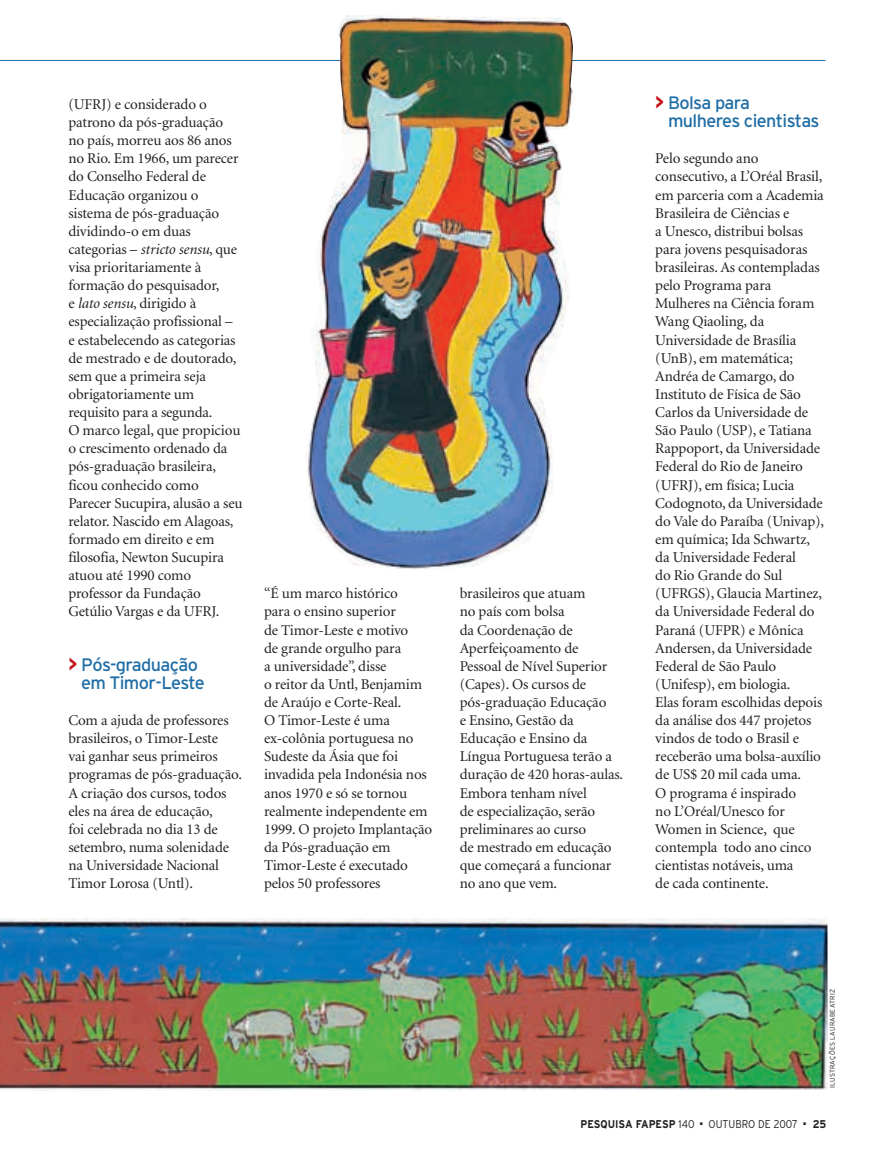
<style>
.page{position:relative;width:886px;height:1171px;background:#fff}
.page>*{position:absolute;margin:0;border:0;box-sizing:border-box;transform-origin:0 0}
.t1{font:18px/18.1px "Interstate";letter-spacing:-.035em;color:#206ea6}
.t2{font:15px/18.1px "Minion";letter-spacing:-.01em;color:#231f20}
.t3{font:700 11.25px "Interstate";color:#231f20;scale:.9 1}
.t4{font:300 11.25px "Interstate";color:#231f20;scale:.9 1}
.t5{font:300 6.75px "Interstate";letter-spacing:.03em;color:#231f20}
.s1{font-style:italic}
.s2{font-weight:700;font-size:20.25px;color:#c4121a}
.s3{font-weight:300}
</style>
<div class="page">
<img style="left:0;top:15px;width:828px;height:1076px">
<p class="t2" style="left:68px;top:96px;width:176px">(UFRJ) e considerado o patrono da pós-graduação no país, morreu aos 86 anos no Rio. Em 1966, um parecer do Conselho Federal de<br>Educação organizou o sistema de pós-graduação dividindo-o em duas categorias – <span class="s1">stricto sensu</span>, que visa prioritariamente à formação do pesquisador,<br>e <span class="s1">lato sensu</span>, dirigido à especialização profissional –<br>e estabelecendo as categorias de mestrado e de doutorado, sem que a primeira seja obrigatoriamente um requisito para a segunda.<br>O marco legal, que propiciou o crescimento ordenado da pós-graduação brasileira, ficou conhecido como<br>Parecer Sucupira, alusão a seu relator. Nascido em Alagoas, formado em direito e em filosofia, Newton Sucupira atuou até 1990 como professor da Fundação<br>Getúlio Vargas e da UFRJ.</p>
<p class="t1" style="left:81px;top:657px;width:125px;text-indent:-13px"><span class="s2">&gt;</span> Pós-graduação em Timor-Leste</p>
<p class="t2" style="left:68px;top:712px;width:175px">Com a ajuda de professores brasileiros, o Timor-Leste<br>vai ganhar seus primeiros programas de pós-graduação.<br>A criação dos cursos, todos eles na área de educação,<br>foi celebrada no dia 13 de setembro, numa solenidade na Universidade Nacional<br>Timor Lorosa (Untl).</p>
<p class="t2" style="left:264px;top:586px;width:170px">“É um marco histórico<br>para o ensino superior<br>de Timor-Leste e motivo<br>de grande orgulho para<br>a universidade”, disse<br>o reitor da Untl, Benjamim de Araújo e Corte-Real.<br>O Timor-Leste é uma ex-colônia portuguesa no<br>Sudeste da Ásia que foi invadida pela Indonésia nos anos 1970 e só se tornou realmente independente em<br>1999. O projeto Implantação da Pós-graduação em<br>Timor-Leste é executado pelos 50 professores</p>
<p class="t2" style="left:460px;top:586px;width:165px">brasileiros que atuam<br>no país com bolsa<br>da Coordenação de<br>Aperfeiçoamento de<br>Pessoal de Nível Superior (Capes). Os cursos de pós-graduação Educação<br>e Ensino, Gestão da<br>Educação e Ensino da<br>Língua Portuguesa terão a duração de 420 horas-aulas.<br>Embora tenham nível<br>de especialização, serão preliminares ao curso<br>de mestrado em educação que começará a funcionar no ano que vem.</p>
<p class="t1" style="left:668px;top:95px;width:153px;text-indent:-13px"><span class="s2">&gt;</span> Bolsa para mulheres cientistas</p>
<p class="t2" style="left:655px;top:151px;width:170px">Pelo segundo ano consecutivo, a L’Oréal Brasil, em parceria com a Academia<br>Brasileira de Ciências e<br>a Unesco, distribui bolsas para jovens pesquisadoras brasileiras. As contempladas pelo Programa para<br>Mulheres na Ciência foram<br>Wang Qiaoling, da<br>Universidade de Brasília (UnB), em matemática;<br>Andréa de Camargo, do<br>Instituto de Física de São<br>Carlos da Universidade de<br>São Paulo (USP), e Tatiana<br>Rappoport, da Universidade<br>Federal do Rio de Janeiro (UFRJ), em física; Lucia<br>Codognoto, da Universidade do Vale do Paraíba (Univap), em química; Ida Schwartz, da Universidade Federal<br>do Rio Grande do Sul (UFRGS), Glaucia Martinez, da Universidade Federal do<br>Paraná (UFPR) e Mônica<br>Andersen, da Universidade<br>Federal de São Paulo (Unifesp), em biologia.<br>Elas foram escolhidas depois da análise dos 447 projetos vindos de todo o Brasil e receberão uma bolsa-auxílio de US$ 20 mil cada uma.<br>O programa é inspirado<br>no L’Oréal/Unesco for<br>Women in Science, que contempla todo ano cinco cientistas notáveis, uma<br>de cada continente.</p>
<p class="t5" style="left:830px;top:1088px;width:101px;rotate:-90deg">ILUSTRAÇÕES LAURABEATRIZ</p>
<p class="t3" style="left:580px;top:1120px;width:128px">PESQUISA FAPESP <span class="s3">140</span></p>
<p class="t4" style="left:700px;top:1120px;width:110px">■ OUTUBRO DE 2007</p>
<p class="t3" style="left:803px;top:1120px;width:27px">■ 25</p>
</div>
